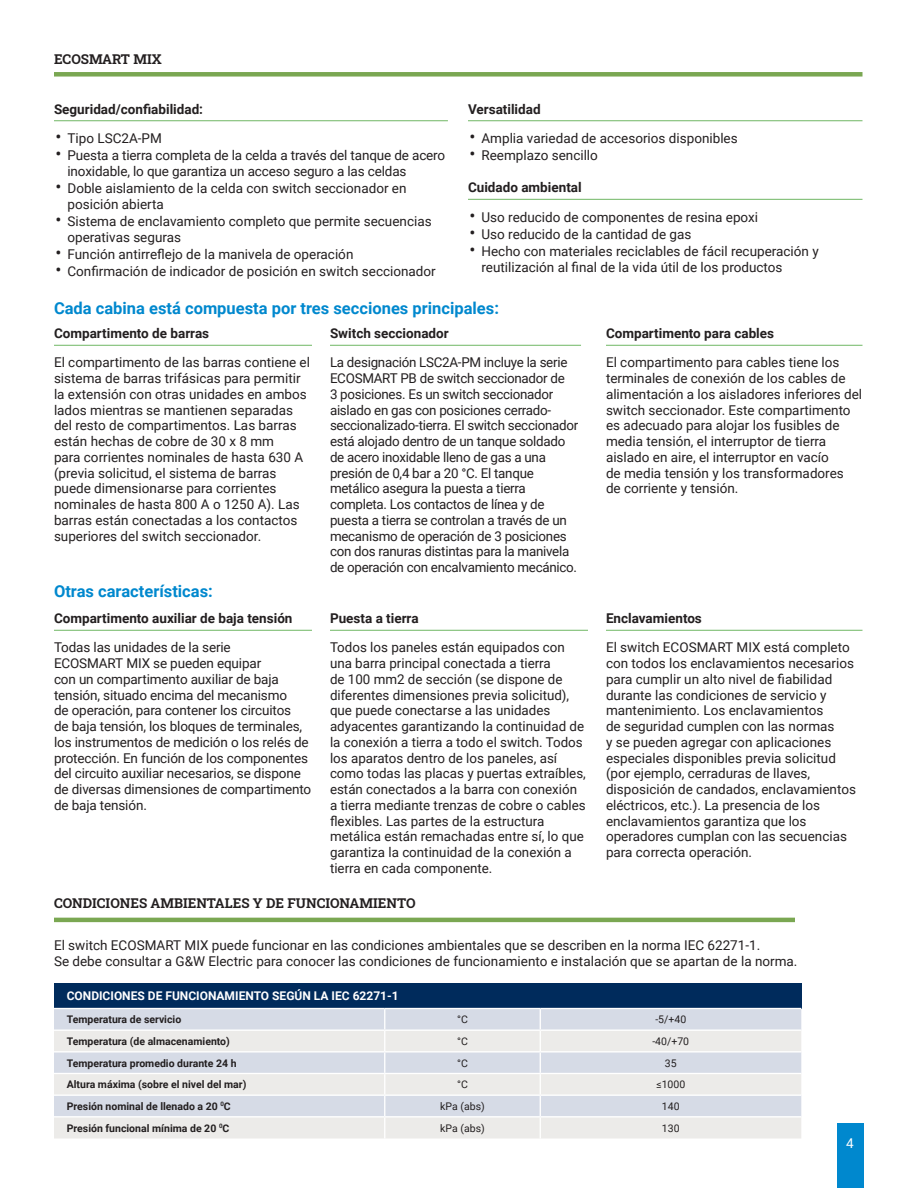
<style>
.page{position:relative;width:918px;height:1188px;background:#fff}
.page>*{position:absolute;margin:0;border:0;box-sizing:border-box;transform-origin:0 0}
.t1{font:700 16.5px "Roboto";color:#0088ce}
.t2{font:13.5px/15.8px "Roboto";color:#231f20}
.t3{font:13.5px/15.8px "Roboto";letter-spacing:-.02em;color:#231f20}
.t4{font:700 13.5px "Roboto";color:#231f20}
.t5{font:13.5px "Roboto Slab";color:#231f20}
.t6{font:13.5px "Roboto";color:#fff}
.t7{font:700 12px "Roboto";color:#fff}
.t8{font:700 10.5px "Roboto";color:#231f20}
.t9{font:10.5px "Roboto";color:#231f20}
.s1{font-size:18px}
</style>
<div class="page">
<div style="left:837px;top:1123px;width:27px;height:65px;background:#0088ce"></div>
<div style="left:54px;top:72px;width:808px;height:5px;background:#7aa752"></div>
<hr style="left:54px;top:120px;width:394px;height:1px;background:#70b764">
<hr style="left:468px;top:120px;width:394px;height:1px;background:#70b764">
<hr style="left:468px;top:199px;width:394px;height:1px;background:#70b764">
<hr style="left:54px;top:345px;width:258px;height:1px;background:#70b764">
<hr style="left:330px;top:345px;width:251px;height:1px;background:#70b764">
<hr style="left:606px;top:345px;width:256px;height:1px;background:#70b764">
<hr style="left:54px;top:630px;width:258px;height:1px;background:#70b764">
<hr style="left:330px;top:630px;width:258px;height:1px;background:#70b764">
<hr style="left:606px;top:630px;width:256px;height:1px;background:#70b764">
<div style="left:54px;top:983px;width:747px;height:26px;background:#002b5c"></div>
<div style="left:54px;top:1009px;width:747px;height:21px;background:#d6dbe6"></div>
<svg style="left:54px;top:1031px;width:747px;height:107px;background:#e3e4e7"></svg>
<hr style="left:54px;top:1008px;width:331px;height:1px;background:#fff">
<hr style="left:385px;top:1008px;width:155px;height:1px;background:#fff">
<hr style="left:540px;top:1008px;width:261px;height:1px;background:#fff">
<hr style="left:54px;top:1051px;width:331px;height:2px;background:#fff">
<hr style="left:385px;top:1051px;width:155px;height:2px;background:#fff">
<hr style="left:540px;top:1051px;width:261px;height:2px;background:#fff">
<hr style="left:54px;top:1073px;width:331px;height:1px;background:#fff">
<hr style="left:385px;top:1073px;width:155px;height:1px;background:#fff">
<hr style="left:540px;top:1073px;width:261px;height:1px;background:#fff">
<hr style="left:54px;top:1094px;width:331px;height:2px;background:#fff">
<hr style="left:385px;top:1094px;width:155px;height:2px;background:#fff">
<hr style="left:540px;top:1094px;width:261px;height:2px;background:#fff">
<hr style="left:54px;top:1116px;width:331px;height:2px;background:#fff">
<hr style="left:385px;top:1116px;width:155px;height:2px;background:#fff">
<hr style="left:540px;top:1116px;width:261px;height:2px;background:#fff">
<svg style="left:384px;top:1009px;width:1px;height:129px"></svg>
<svg style="left:540px;top:1009px;width:1px;height:129px"></svg>
<hr style="left:54px;top:918px;width:741px;height:4px;background:#7aa752">
<p class="t5" style="left:54px;top:49px;width:109px">ECOSMART MIX</p>
<p class="t4" style="left:54px;top:99px;width:151px">Seguridad/confiabilidad:</p>
<p class="t2" style="left:56px;top:130px;width:108px"><span class="s1">•</span> Tipo LSC2A-PM</p>
<p class="t2" style="left:68px;top:147px;width:379px;text-indent:-12px"><span class="s1">•</span> Puesta a tierra completa de la celda a través del tanque de acero inoxidable, lo que garantiza un acceso seguro a las celdas</p>
<p class="t2" style="left:68px;top:180px;width:341px;text-indent:-12px"><span class="s1">•</span> Doble aislamiento de la celda con switch seccionador en posición abierta</p>
<p class="t2" style="left:68px;top:213px;width:366px;text-indent:-12px"><span class="s1">•</span> Sistema de enclavamiento completo que permite secuencias operativas seguras</p>
<p class="t2" style="left:56px;top:246px;width:299px"><span class="s1">•</span> Función antirreflejo de la manivela de operación</p>
<p class="t2" style="left:56px;top:263px;width:382px"><span class="s1">•</span> Confirmación de indicador de posición en switch seccionador</p>
<p class="t4" style="left:468px;top:99px;width:74px">Versatilidad</p>
<p class="t2" style="left:470px;top:130px;width:270px"><span class="s1">•</span> Amplia variedad de accesorios disponibles</p>
<p class="t2" style="left:470px;top:147px;width:130px"><span class="s1">•</span> Reemplazo sencillo</p>
<p class="t4" style="left:468px;top:178px;width:115px">Cuidado ambiental</p>
<p class="t2" style="left:470px;top:208px;width:290px"><span class="s1">•</span> Uso reducido de componentes de resina epoxi</p>
<p class="t2" style="left:470px;top:225px;width:223px"><span class="s1">•</span> Uso reducido de la cantidad de gas</p>
<p class="t2" style="left:482px;top:243px;width:339px;text-indent:-12px"><span class="s1">•</span> Hecho con materiales reciclables de fácil recuperación y reutilización al final de la vida útil de los productos</p>
<p class="t1" style="left:54px;top:296px;width:447px">Cada cabina está compuesta por tres secciones principales:</p>
<p class="t4" style="left:54px;top:324px;width:157px">Compartimento de barras</p>
<p class="t2" style="left:54px;top:354px;width:258px">El compartimento de las barras contiene el sistema de barras trifásicas para permitir la extensión con otras unidades en ambos lados mientras se mantienen separadas del resto de compartimentos. Las barras están hechas de cobre de 30 x 8 mm<br>para corrientes nominales de hasta 630 A (previa solicitud, el sistema de barras puede dimensionarse para corrientes nominales de hasta 800 A o 1250 A). Las barras están conectadas a los contactos superiores del switch seccionador.</p>
<p class="t1" style="left:54px;top:580px;width:160px">Otras características:</p>
<p class="t4" style="left:54px;top:609px;width:240px">Compartimento auxiliar de baja tensión</p>
<p class="t2" style="left:54px;top:639px;width:259px">Todas las unidades de la serie<br>ECOSMART MIX se pueden equipar<br>con un compartimento auxiliar de baja tensión, situado encima del mecanismo<br>de operación, para contener los circuitos<br>de baja tensión, los bloques de terminales, los instrumentos de medición o los relés de protección. En función de los componentes del circuito auxiliar necesarios, se dispone de diversas dimensiones de compartimento de baja tensión.</p>
<p class="t4" style="left:330px;top:324px;width:120px">Switch seccionador</p>
<p class="t3" style="left:330px;top:354px;width:250px">La designación LSC2A-PM incluye la serie ECOSMART PB de switch seccionador de<br>3 posiciones. Es un switch seccionador aislado en gas con posiciones cerrado&shy;seccionalizado-tierra. El switch seccionador está alojado dentro de un tanque soldado de acero inoxidable lleno de gas a una presión de 0,4 bar a 20 °C. El tanque metálico asegura la puesta a tierra completa. Los contactos de línea y de puesta a tierra se controlan a través de un mecanismo de operación de 3 posiciones con dos ranuras distintas para la manivela de operación con encalvamiento mecánico.</p>
<p class="t4" style="left:330px;top:609px;width:90px">Puesta a tierra</p>
<p class="t2" style="left:330px;top:639px;width:257px">Todos los paneles están equipados con una barra principal conectada a tierra<br>de 100 mm2 de sección (se dispone de diferentes dimensiones previa solicitud), que puede conectarse a las unidades adyacentes garantizando la continuidad de la conexión a tierra a todo el switch. Todos los aparatos dentro de los paneles, así como todas las placas y puertas extraíbles, están conectados a la barra con conexión a tierra mediante trenzas de cobre o cables flexibles. Las partes de la estructura metálica están remachadas entre sí, lo que garantiza la continuidad de la conexión a tierra en cada componente.</p>
<p class="t5" style="left:54px;top:894px;width:363px">CONDICIONES AMBIENTALES Y DE FUNCIONAMIENTO</p>
<p class="t4" style="left:606px;top:324px;width:170px">Compartimento para cables</p>
<p class="t2" style="left:606px;top:354px;width:258px">El compartimento para cables tiene los terminales de conexión de los cables de alimentación a los aisladores inferiores del switch seccionador. Este compartimento es adecuado para alojar los fusibles de media tensión, el interruptor de tierra aislado en aire, el interruptor en vacío<br>de media tensión y los transformadores<br>de corriente y tensión.</p>
<p class="t4" style="left:606px;top:609px;width:97px">Enclavamientos</p>
<p class="t2" style="left:606px;top:639px;width:252px">El switch ECOSMART MIX está completo con todos los enclavamientos necesarios para cumplir un alto nivel de fiabilidad durante las condiciones de servicio y mantenimiento. Los enclavamientos<br>de seguridad cumplen con las normas<br>y se pueden agregar con aplicaciones especiales disponibles previa solicitud (por ejemplo, cerraduras de llaves, disposición de candados, enclavamientos eléctricos, etc.). La presencia de los enclavamientos garantiza que los operadores cumplan con las secuencias para correcta operación.</p>
<p class="t2" style="left:54px;top:937px;width:708px">El switch ECOSMART MIX puede funcionar en las condiciones ambientales que se describen en la norma IEC 62271-1.</p>
<p class="t2" style="left:54px;top:953px;width:745px">Se debe consultar a G&amp;W Electric para conocer las condiciones de funcionamiento e instalación que se apartan de la norma.</p>
<p class="t7" style="left:67px;top:988px;width:333px">CONDICIONES DE FUNCIONAMIENTO SEGÚN LA IEC 62271-1</p>
<p class="t8" style="left:67px;top:1012px;width:116px">Temperatura de servicio</p>
<p class="t9" style="left:457px;top:1012px;width:12px">°C</p>
<p class="t9" style="left:655px;top:1012px;width:32px">-5/+40</p>
<p class="t8" style="left:67px;top:1034px;width:165px">Temperatura (de almacenamiento)</p>
<p class="t9" style="left:457px;top:1034px;width:12px">°C</p>
<p class="t9" style="left:652px;top:1034px;width:38px">-40/+70</p>
<p class="t8" style="left:67px;top:1056px;width:171px">Temperatura promedio durante 24 h</p>
<p class="t9" style="left:457px;top:1056px;width:12px">°C</p>
<p class="t9" style="left:665px;top:1056px;width:13px">35</p>
<p class="t8" style="left:67px;top:1077px;width:181px">Altura máxima (sobre el nivel del mar)</p>
<p class="t9" style="left:457px;top:1077px;width:12px">°C</p>
<p class="t9" style="left:656px;top:1077px;width:30px">≤1000</p>
<p class="t8" style="left:67px;top:1099px;width:166px">Presión nominal de llenado a 20 <sup>0</sup>C</p>
<p class="t9" style="left:440px;top:1099px;width:46px">kPa (abs)</p>
<p class="t9" style="left:662px;top:1099px;width:19px">140</p>
<p class="t8" style="left:67px;top:1121px;width:164px">Presión funcional mínima de 20 <sup>0</sup>C</p>
<p class="t9" style="left:440px;top:1121px;width:46px">kPa (abs)</p>
<p class="t9" style="left:662px;top:1121px;width:19px">130</p>
<p class="t6" style="left:846px;top:1134px;width:9px">4</p>
</div>
